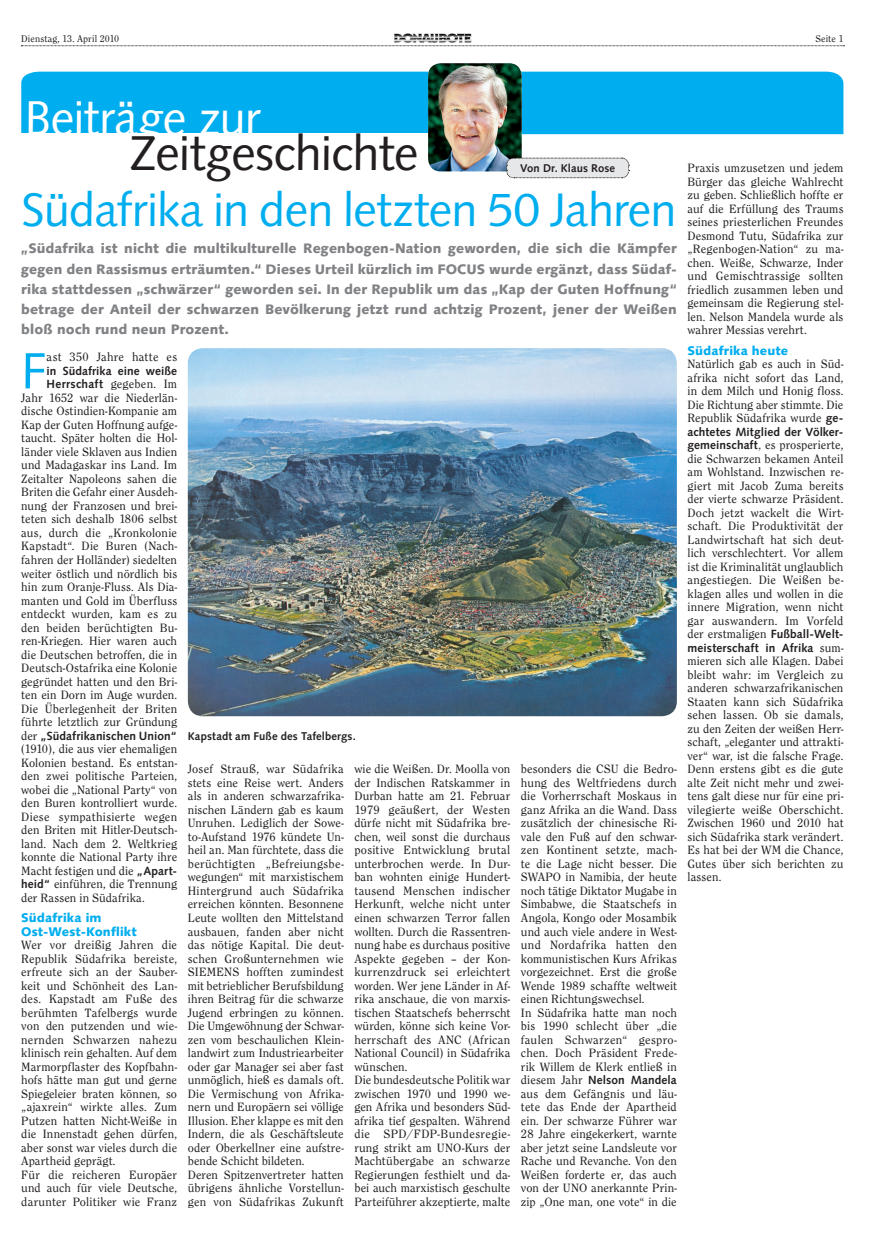
<style>
.page{position:relative;width:886px;height:1241px;background:#fff}
.page>*{position:absolute;margin:0;border:0;box-sizing:border-box;transform-origin:0 0}
.t1{font:50.75px "Syntax LT Std";color:#00aeef}
.t2{font:48.75px "Syntax LT Std";letter-spacing:-.015em;color:#231f20}
.t3{font:48.75px "Syntax LT Std";letter-spacing:-.015em;color:#fff}
.t4{font:46.88px "Syntax LT Std";letter-spacing:-.015em;color:#00aeef}
.t5{font:900 13.75px/20.2px "Syntax LT Std";letter-spacing:.01em;color:#808285;text-align:justify}
.t6{font:12.5px/13.5px "Clearface Itc T";letter-spacing:.01em;color:#231f20;text-align:justify}
.t7{font:900 12.5px/13.5px "Syntax LT Std";letter-spacing:.015em;color:#00aeef}
.t8{font:700 11.88px/13.5px "Syntax LT Std";letter-spacing:.01em;color:#231f20}
.t9{font:700 11.25px "Syntax LT Std";letter-spacing:.01em;color:#231f20}
.t10{font:10px "Clearface Itc T";letter-spacing:.015em;color:#231f20}
.s1{font-family:"Clearface Itc T";font-weight:400;font-size:12.5px}
.s2{font-family:"Syntax LT Std";font-weight:700;font-size:11.88px}
</style>
<div class="page">
<svg style="left:21px;top:45px;width:823px;height:1px"></svg>
<img style="left:394px;top:33px;width:78px;height:10px">
<div style="left:21px;top:72px;width:822px;height:62px;background:#00aeef"></div>
<img style="left:428px;top:63px;width:94px;height:108px">
<svg style="left:506px;top:157px;width:124px;height:21px"></svg>
<img style="left:188px;top:348px;width:489px;height:368px">
<p class="t10" style="left:21px;top:32px;width:99px">Dienstag, 13. April 2010</p>
<p class="t10" style="left:815px;top:32px;width:29px">Seite 1</p>
<h2 class="t3" style="left:25px;top:89px;width:238px">Beiträge zur</h2>
<h2 class="t2" style="left:129px;top:125px;width:290px">Zeitgeschichte</h2>
<p class="t9" style="left:520px;top:162px;width:96px">Von Dr. Klaus Rose</p>
<h3 class="t4" style="left:21px;top:182px;width:657px">Südafrika in den letzten 50 Jahren</h3>
<p class="t5" style="left:21px;top:238px;width:657px">„Südafrika ist nicht die multikulturelle Regenbogen-Nation geworden, die sich die Kämpfer gegen den Rassismus erträumten.“ Dieses Urteil kürzlich im FOCUS wurde ergänzt, dass Südaf&shy;rika stattdessen „schwärzer“ geworden sei. In der Republik um das „Kap der Guten Hoffnung“ betrage der Anteil der schwarzen Bevölkerung jetzt rund achtzig Prozent, jener der Weißen bloß noch rund neun Prozent.</p>
<h1 class="t1" style="left:21px;top:341px;width:27px">F</h1>
<p class="t6" style="left:47px;top:350px;width:132px">ast 350 Jahre hatte es</p>
<p class="t8" style="left:47px;top:364px;width:132px">in Südafrika eine weiße<br>Herrschaft <span class="s1">gegeben. Im</span></p>
<p class="t6" style="left:21px;top:391px;width:157px">Jahr 1652 war die Niederlän&shy;dische Ostindien-Kompanie am Kap der Guten Hoffnung aufge&shy;taucht. Später holten die Hol&shy;länder viele Sklaven aus Indien und Madagaskar ins Land. Im Zeitalter Napoleons sahen die Briten die Gefahr einer Ausdeh&shy;nung der Franzosen und brei&shy;teten sich deshalb 1806 selbst aus, durch die „Kronkolonie Kapstadt“. Die Buren (Nach&shy;fahren der Holländer) siedelten weiter östlich und nördlich bis hin zum Oranje-Fluss. Als Dia&shy;manten und Gold im Überfluss entdeckt wurden, kam es zu den beiden berüchtigten Bu&shy;ren-Kriegen. Hier waren auch die Deutschen betroffen, die in Deutsch-Ostafrika eine Kolonie gegründet hatten und den Bri&shy;ten ein Dorn im Auge wurden.<br>Die Überlegenheit der Briten führte letztlich zur Gründung</p>
<p class="t8" style="left:21px;top:728px;width:157px"><span class="s1">der</span> „Südafrikanischen Union“</p>
<p class="t6" style="left:21px;top:742px;width:157px">(1910), die aus vier ehemaligen Kolonien bestand. Es entstan&shy;den zwei politische Parteien, wobei die „National Party“ von den Buren kontrolliert wurde.<br>Diese sympathisierte wegen den Briten mit Hitler-Deutsch&shy;land. Nach dem 2. Weltkrieg konnte die National Party ihre Macht festigen und die <span class="s2">„Apart&shy;heid“</span> einführen, die Trennung der Rassen in Südafrika.</p>
<p class="t7" style="left:21px;top:910px;width:117px">Südafrika im<br>Ost-West-Konflikt</p>
<p class="t6" style="left:21px;top:937px;width:157px;text-align:left">Wer vor dreißig Jahren die<br>Republik Südafrika bereiste, erfreute sich an der Sauber&shy;keit und Schönheit des Lan&shy;des. Kapstadt am Fuße des berühmten Tafelbergs wurde von den putzenden und wie&shy;nernden Schwarzen nahezu klinisch rein gehalten. Auf dem<br>Marmorpflaster des Kopfbahn&shy;hofs hätte man gut und gerne<br>Spiegeleier braten können, so „ajaxrein“ wirkte alles. Zum<br>Putzen hatten Nicht-Weiße in die Innenstadt gehen dürfen, aber sonst war vieles durch die<br>Apartheid geprägt.<br>Für die reicheren Europäer und auch für viele Deutsche, darunter Politiker wie Franz</p>
<p class="t9" style="left:188px;top:729px;width:169px">Kapstadt am Fuße des Tafelbergs.</p>
<p class="t6" style="left:188px;top:762px;width:157px;text-align:left">Josef Strauß, war Südafrika stets eine Reise wert. Anders als in anderen schwarzafrika&shy;nischen Ländern gab es kaum<br>Unruhen. Lediglich der Sowe&shy;to-Aufstand 1976 kündete Un&shy;heil an. Man fürchtete, dass die berüchtigten „Befreiungsbe&shy;wegungen“ mit marxistischem<br>Hintergrund auch Südafrika erreichen könnten. Besonnene<br>Leute wollten den Mittelstand ausbauen, fanden aber nicht das nötige Kapital. Die deut&shy;schen Großunternehmen wie<br>SIEMENS hofften zumindest mit betrieblicher Berufsbildung ihren Beitrag für die schwarze<br>Jugend erbringen zu können.<br>Die Umgewöhnung der Schwar&shy;zen vom beschaulichen Klein&shy;landwirt zum Industriearbeiter oder gar Manager sei aber fast unmöglich, hieß es damals oft.<br>Die Vermischung von Afrika&shy;nern und Europäern sei völlige<br>Illusion. Eher klappe es mit den<br>Indern, die als Geschäftsleute oder Oberkellner eine aufstre&shy;bende Schicht bildeten.<br>Deren Spitzenvertreter hatten übrigens ähnliche Vorstellun&shy;gen von Südafrikas Zukunft</p>
<p class="t6" style="left:354px;top:762px;width:157px;text-align:left">wie die Weißen. Dr. Moolla von der Indischen Ratskammer in<br>Durban hatte am 21. Februar<br>1979 geäußert, der Westen dürfe nicht mit Südafrika bre&shy;chen, weil sonst die durchaus positive Entwicklung brutal unterbrochen werde. In Dur&shy;ban wohnten einige Hundert&shy;tausend Menschen indischer<br>Herkunft, welche nicht unter einen schwarzen Terror fallen wollten. Durch die Rassentren&shy;nung habe es durchaus positive<br>Aspekte gegeben – der Kon&shy;kurrenzdruck sei erleichtert worden. Wer jene Länder in Af&shy;rika anschaue, die von marxis&shy;tischen Staatschefs beherrscht würden, könne sich keine Vor&shy;herrschaft des ANC (African<br>National Council) in Südafrika wünschen.<br>Die bundesdeutsche Politik war zwischen 1970 und 1990 we&shy;gen Afrika und besonders Süd&shy;afrika tief gespalten. Während die SPD/FDP-Bundesregie&shy;rung strikt am UNO-Kurs der<br>Machtübergabe an schwarze<br>Regierungen festhielt und da&shy;bei auch marxistisch geschulte<br>Parteiführer akzeptierte, malte</p>
<p class="t6" style="left:521px;top:762px;width:157px;text-align:left">besonders die CSU die Bedro&shy;hung des Weltfriedens durch die Vorherrschaft Moskaus in ganz Afrika an die Wand. Dass zusätzlich der chinesische Ri&shy;vale den Fuß auf den schwar&shy;zen Kontinent setzte, mach&shy;te die Lage nicht besser. Die<br>SWAPO in Namibia, der heute noch tätige Diktator Mugabe in<br>Simbabwe, die Staatschefs in<br>Angola, Kongo oder Mosambik und auch viele andere in West&shy;und Nordafrika hatten den kommunistischen Kurs Afrikas vorgezeichnet. Erst die große<br>Wende 1989 schaffte weltweit einen Richtungswechsel.<br>In Südafrika hatte man noch bis 1990 schlecht über „die faulen Schwarzen“ gespro&shy;chen. Doch Präsident Frede&shy;rik Willem de Klerk entließ in</p>
<p class="t8" style="left:521px;top:1073px;width:157px"><span class="s1">diesem Jahr</span> Nelson Mandela</p>
<p class="t6" style="left:521px;top:1086px;width:157px">aus dem Gefängnis und läu&shy;tete das Ende der Apartheid ein. Der schwarze Führer war 28 Jahre eingekerkert, warnte aber jetzt seine Landsleute vor Rache und Revanche. Von den Weißen forderte er, das auch von der UNO anerkannte Prin&shy;zip „One man, one vote“ in die</p>
<p class="t6" style="left:687px;top:161px;width:157px">Praxis umzusetzen und jedem Bürger das gleiche Wahlrecht zu geben. Schließlich hoffte er auf die Erfüllung des Traums seines priesterlichen Freundes Desmond Tutu, Südafrika zur „Regenbogen-Nation“ zu ma&shy;chen. Weiße, Schwarze, Inder und Gemischtrassige sollten friedlich zusammen leben und gemeinsam die Regierung stel&shy;len. Nelson Mandela wurde als wahrer Messias verehrt.</p>
<p class="t7" style="left:687px;top:343px;width:102px">Südafrika heute</p>
<p class="t6" style="left:687px;top:357px;width:157px">Natürlich gab es auch in Süd&shy;afrika nicht sofort das Land, in dem Milch und Honig floss.<br>Die Richtung aber stimmte. Die Republik Südafrika wurde <span class="s2">ge-</span></p>
<p class="t8" style="left:687px;top:425px;width:157px">achtetes Mitglied der Völker-</p>
<p class="t6" style="left:687px;top:438px;width:157px"><span class="s2">gemeinschaft</span>, es prosperierte, die Schwarzen bekamen Anteil am Wohlstand. Inzwischen re&shy;giert mit Jacob Zuma bereits der vierte schwarze Präsident.<br>Doch jetzt wackelt die Wirt&shy;schaft. Die Produktivität der Landwirtschaft hat sich deut&shy;lich verschlechtert. Vor allem ist die Kriminalität unglaublich angestiegen. Die Weißen be&shy;klagen alles und wollen in die innere Migration, wenn nicht gar auswandern. Im Vorfeld der erstmaligen <span class="s2">Fußball-Welt-</span></p>
<p class="t8" style="left:687px;top:641px;width:157px">meisterschaft in Afrika <span class="s1">sum-</span></p>
<p class="t6" style="left:687px;top:654px;width:157px">mieren sich alle Klagen. Dabei bleibt wahr: im Vergleich zu anderen schwarzafrikanischen Staaten kann sich Südafrika sehen lassen. Ob sie damals, zu den Zeiten der weißen Herr&shy;schaft, „eleganter und attrakti&shy;ver“ war, ist die falsche Frage.<br>Denn erstens gibt es die gute alte Zeit nicht mehr und zwei&shy;tens galt diese nur für eine pri&shy;vilegierte weiße Oberschicht.<br>Zwischen 1960 und 2010 hat sich Südafrika stark verändert.<br>Es hat bei der WM die Chance, Gutes über sich berichten zu lassen.</p>
</div>
